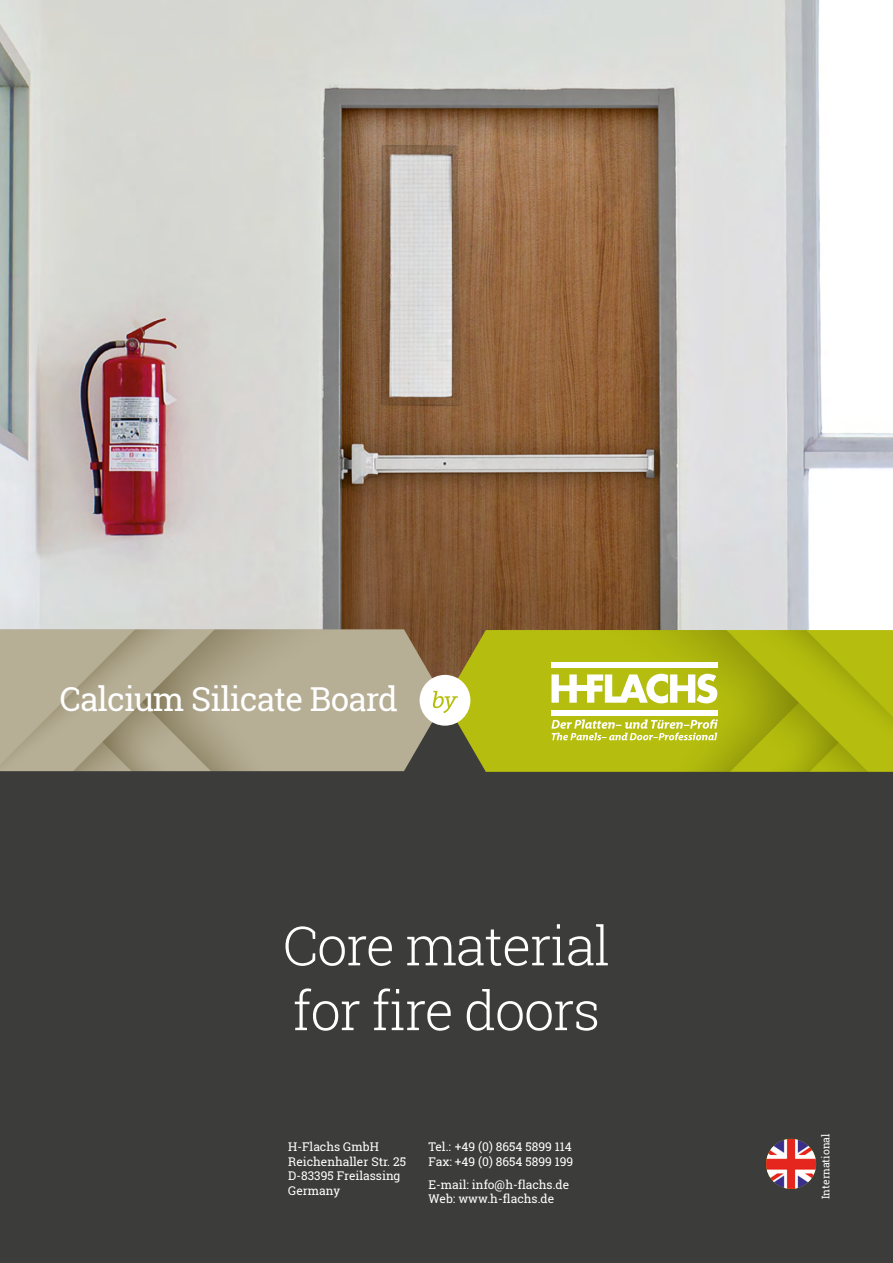
<style>
.page{position:relative;width:893px;height:1263px;background:#fff}
.page>*{position:absolute;margin:0;border:0;box-sizing:border-box;transform-origin:0 0}
.t1{font:300 54px/64.8px "Roboto Slab";letter-spacing:-.025em;color:#fff}
.t2{font:33px "Roboto Slab";letter-spacing:-.025em;color:#fff}
.t3{font:12px/14.4px "Roboto Slab";color:#fff}
.t4{font:10.5px "Roboto Slab";color:#fff}
</style>
<div class="page">
<img style="left:0;top:0;width:893px;height:630px">
<div style="left:0;top:697px;width:893px;height:566px;background:#3c3c3b"></div>
<svg style="left:445px;top:630px;width:42px;height:142px"></svg>
<img style="left:487px;top:630px;width:406px;height:142px">
<div style="left:577px;top:686px;width:10px;height:5px;background:#fff"></div>
<div style="left:551px;top:661px;width:167px;height:6px;background:#fff"></div>
<div style="left:551px;top:710px;width:167px;height:6px;background:#fff"></div>
<svg style="left:551px;top:674px;width:26px;height:29px"></svg>
<svg style="left:587px;top:674px;width:130px;height:29px"></svg>
<svg style="left:551px;top:719px;width:167px;height:21px;background:#cbd157"></svg>
<img style="left:0;top:629px;width:445px;height:142px">
<div style="left:420px;top:675px;width:50px;height:51px;background:#fff;border-radius:50%"></div>
<svg style="left:433px;top:691px;width:25px;height:22px"></svg>
<img style="left:766px;top:1139px;width:50px;height:50px;border-radius:25px">
<h2 class="t2" style="left:60px;top:676px;width:340px">Calcium Silicate Board</h2>
<h1 class="t1" style="left:283px;top:912px;width:329px">Core material for fire doors</h1>
<p class="t3" style="left:288px;top:1140px;width:119px">H-Flachs GmbH<br>Reichenhaller Str. 25<br>D-83395 Freilassing<br>Germany</p>
<p class="t3" style="left:428px;top:1140px;width:146px">Tel.: +49 (0) 8654 5899 114<br>Fax: +49 (0) 8654 5899 199</p>
<p class="t3" style="left:428px;top:1177px;width:142px">E-mail: info@h-flachs.de<br>Web: www.h-flachs.de</p>
<p class="t4" style="left:818px;top:1199px;width:67px;rotate:-90deg">International</p>
</div>
